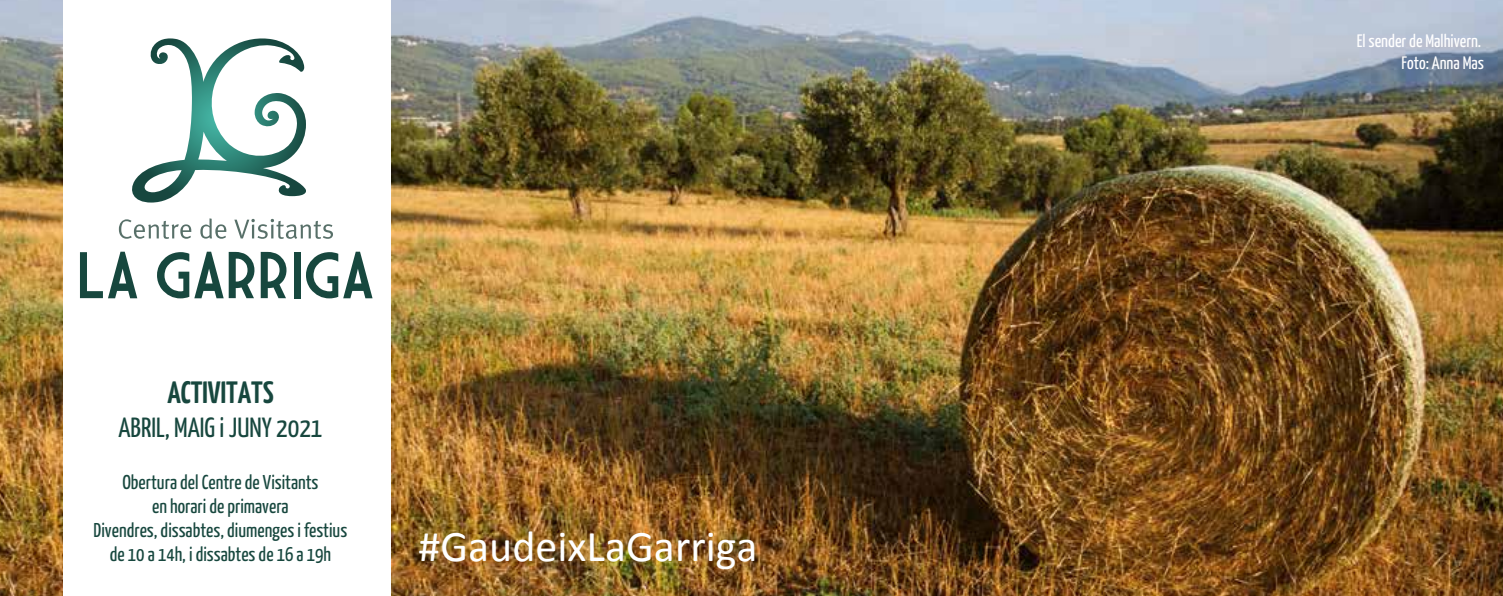
<style>
.page{position:relative;width:1503px;height:596px;background:#fff}
.page>*{position:absolute;margin:0;border:0;box-sizing:border-box;transform-origin:0 0}
.t1{font:44px "Calibri";color:#fff}
.t2{font:700 30.8px "Yanone Kaffeesatz";color:#17473e}
.t3{font:27.8px "Yanone Kaffeesatz";color:#17473e}
.t4{font:20px/24px "Yanone Kaffeesatz";color:#17473e;text-align:center}
.t5{font:18px/21.6px "Yanone Kaffeesatz";color:#fff;text-align:right}
</style>
<div class="page">
<img style="left:391px;top:0;width:1111px;height:595px">
<svg style="left:119px;top:219px;width:72px;height:20px"></svg>
<svg style="left:200px;top:218px;width:26px;height:20px"></svg>
<svg style="left:234px;top:219px;width:99px;height:20px"></svg>
<svg style="left:80px;top:251px;width:57px;height:47px"></svg>
<svg style="left:157px;top:251px;width:97px;height:47px"></svg>
<svg style="left:261px;top:252px;width:25px;height:46px"></svg>
<div style="left:294px;top:252px;width:7px;height:46px;background:#17473e"></div>
<svg style="left:306px;top:251px;width:66px;height:47px"></svg>
<svg style="left:132px;top:38px;width:174px;height:164px"></svg>
<img style="left:0;top:0;width:62px;height:595px">
<h2 class="t2" style="left:167px;top:373px;width:108px">ACTIVITATS</h2>
<h3 class="t3" style="left:118px;top:410px;width:205px">ABRIL, MAIG i JUNY 2021</h3>
<p class="t4" style="left:94px;top:468px;width:255px">Obertura del Centre de Visitants<br>en horari de primavera<br>Divendres, dissabtes, diumenges i festius de 10 a 14h, i dissabtes de 16 a 19h</p>
<h1 class="t1" style="left:418px;top:518px;width:341px">#GaudeixLaGarriga</h1>
<p class="t5" style="left:1356px;top:30px;width:129px">El sender de Malhivern.<br>Foto: Anna Mas</p>
</div>
